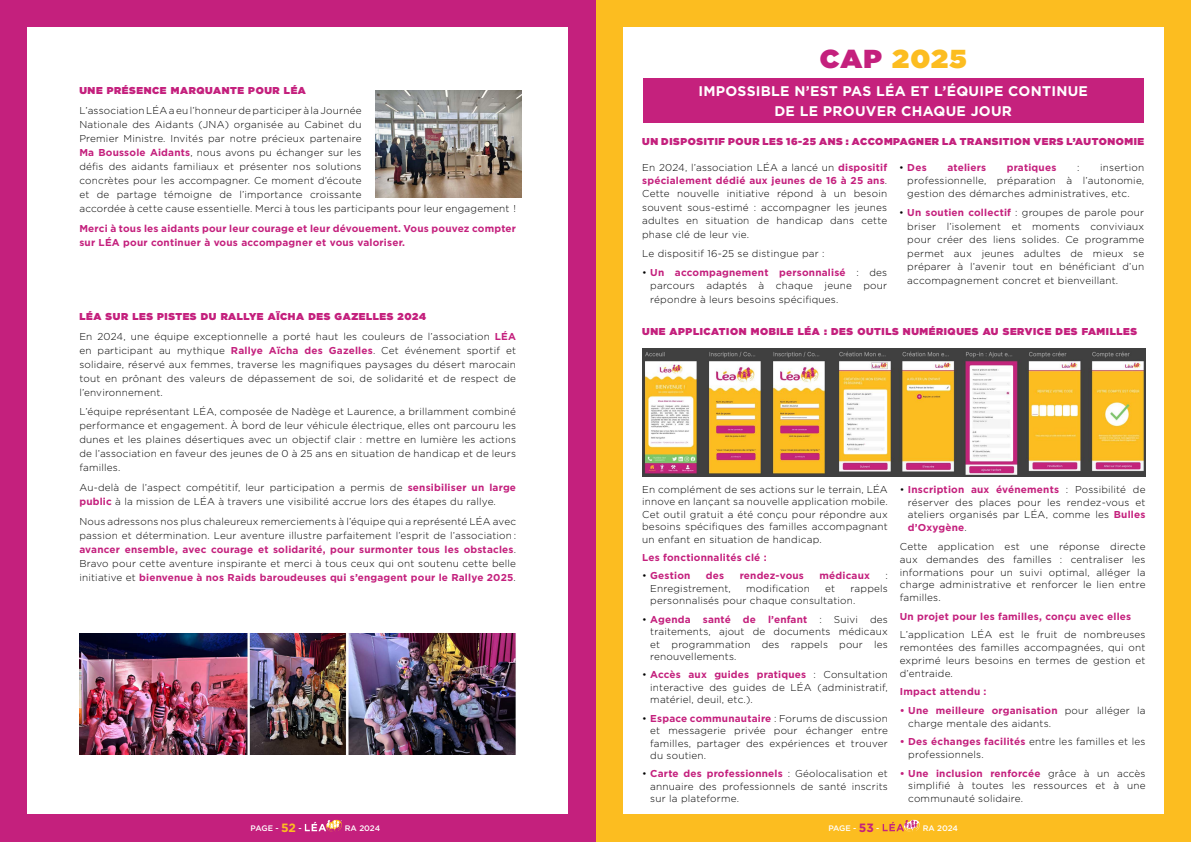
<style>
.page{position:relative;width:1191px;height:842px;background:#fff}
.page>*{position:absolute;margin:0;border:0;box-sizing:border-box;transform-origin:0 0}
.texte{font:900 26px "Gotham";letter-spacing:.04em;color:#fcbd20;scale:1.05 1}
.sous_catégories_TDM{font:700 14px "Gotham";letter-spacing:.02em;color:#fff}
.sous_catégories_TDM-2{font:300 10px/14px "Gotham";letter-spacing:.02em;color:#000;text-align:justify}
.sous_catégories_TDM-3{font:700 10px/14px "Gotham";letter-spacing:.02em;color:#c4207d}
.sous_catégories_TDM-4{font:900 10px "Gotham";letter-spacing:.06em;color:#c4207d}
.t1{font:500 8px "Gotham";letter-spacing:-.01em;color:#fff}
.s1{font-weight:700;color:#c4207d}
.s2{color:#c4207d}
.s3{font-weight:300;color:#000}
.s4{font-weight:700;font-size:12px;color:#fcbd20}
.s5{font-weight:700;font-size:12px;color:#c4207d}
</style>
<div class="page">
<div style="left:595px;top:0;width:596px;height:842px;background:#fcbd20"></div>
<div style="left:0;top:0;width:595px;height:842px;background:#c4207d"></div>
<div style="left:623px;top:28px;width:541px;height:786px;background:#fff"></div>
<div style="left:28px;top:28px;width:540px;height:786px;background:#fff"></div>
<img style="left:376px;top:91px;width:145px;height:107px">
<img style="left:79px;top:633px;width:437px;height:121px">
<svg style="left:304px;top:820px;width:38px;height:12px"></svg>
<svg style="left:882px;top:820px;width:37px;height:12px"></svg>
<div style="left:643px;top:78px;width:500px;height:45px;background:#c5217d"></div>
<img style="left:642px;top:349px;width:503px;height:127px">
<p class="sous_catégories_TDM-4" style="left:79px;top:84px;width:228px">UNE PRÉSENCE MARQUANTE POUR LÉA</p>
<p class="sous_catégories_TDM-2" style="left:79px;top:103px;width:438px;text-align:left">L’association LÉA a eu l’honneur de participer à la Journée<br>Nationale des Aidants (JNA) organisée au Cabinet du<br>Premier Ministre. Invités par notre précieux partenaire<br><span class="s1">Ma Boussole Aidants</span>, nous avons pu échanger sur les<br>défis des aidants familiaux et présenter nos solutions<br>concrètes pour les accompagner. Ce moment d’écoute<br>et de partage témoigne de l’importance croissante<br>accordée à cette cause essentielle. Merci à tous les participants pour leur engagement !</p>
<p class="sous_catégories_TDM-3" style="left:79px;top:221px;width:438px">Merci à tous les aidants pour leur courage et leur dévouement. Vous pouvez compter sur LÉA pour continuer à vous accompagner et vous valoriser.</p>
<p class="sous_catégories_TDM-4" style="left:79px;top:309px;width:348px">LÉA SUR LES PISTES DU RALLYE AÏCHA DES GAZELLES 2024</p>
<p class="sous_catégories_TDM-2" style="left:79px;top:329px;width:438px">En 2024, une équipe exceptionnelle a porté haut les couleurs de l’association <span class="s1">LÉA </span>en participant au mythique <span class="s1">Rallye Aïcha des Gazelles</span>. Cet événement sportif et solidaire, réservé aux femmes, traverse les magnifiques paysages du désert marocain tout en prônant des valeurs de dépassement de soi, de solidarité et de respect de l’environnement.</p>
<p class="sous_catégories_TDM-2" style="left:79px;top:404px;width:438px">L’équipe représentant LÉA, composée de Nadège et Laurence, a brillamment combiné performance et engagement. À bord de leur véhicule électrique, elles ont parcouru les dunes et les plaines désertiques avec un objectif clair : mettre en lumière les actions de l’association en faveur des jeunes de 0 à 25 ans en situation de handicap et de leurs familles.</p>
<p class="sous_catégories_TDM-2" style="left:79px;top:480px;width:438px">Au-delà de l’aspect compétitif, leur participation a permis de <span class="s1">sensibiliser un large public</span> à la mission de LÉA à travers une visibilité accrue lors des étapes du rallye.</p>
<p class="sous_catégories_TDM-2" style="left:79px;top:514px;width:438px">Nous adressons nos plus chaleureux remerciements à l’équipe qui a représenté LÉA avec passion et détermination. Leur aventure illustre parfaitement l’esprit de l’association : <span class="s1">avancer ensemble, avec courage et solidarité, pour surmonter tous les obstacles</span>.<br>Bravo pour cette aventure inspirante et merci à tous ceux qui ont soutenu cette belle initiative et <span class="s1">bienvenue à nos Raids baroudeuses qui s’engagent pour le Rallye 2025</span>.</p>
<p class="texte" style="left:820px;top:40px;width:141px"><span class="s2">CAP</span> 2025</p>
<p class="sous_catégories_TDM" style="left:698px;top:82px;width:391px">IMPOSSIBLE N’EST PAS LÉA ET L’ÉQUIPE CONTINUE</p>
<p class="sous_catégories_TDM" style="left:774px;top:102px;width:239px">DE LE PROUVER CHAQUE JOUR</p>
<p class="sous_catégories_TDM-4" style="left:642px;top:134px;width:503px">UN DISPOSITIF POUR LES 16-25 ANS : ACCOMPAGNER LA TRANSITION VERS L’AUTONOMIE</p>
<p class="sous_catégories_TDM-2" style="left:642px;top:160px;width:246px;line-height:13.4px">En 2024, l’association LÉA a lancé un <span class="s1">dispositif spécialement dédié aux jeunes de 16 à 25 ans</span>.<br>Cette nouvelle initiative répond à un besoin souvent sous-estimé : accompagner les jeunes adultes en situation de handicap dans cette phase clé de leur vie.</p>
<p class="sous_catégories_TDM-2" style="left:642px;top:246px;width:184px">Le dispositif 16-25 se distingue par :</p>
<p class="sous_catégories_TDM-2" style="left:650px;top:265px;width:238px;line-height:13.4px;text-indent:-8px">• <span class="s1">Un accompagnement personnalisé</span> : des parcours adaptés à chaque jeune pour répondre à leurs besoins spécifiques.</p>
<p class="sous_catégories_TDM-3" style="left:899px;top:160px;width:29px"><span class="s3">•</span> Des</p>
<p class="sous_catégories_TDM-3" style="left:947px;top:160px;width:40px">ateliers</p>
<p class="sous_catégories_TDM-3" style="left:1007px;top:160px;width:51px">pratiques</p>
<p class="sous_catégories_TDM-2" style="left:1077px;top:160px;width:4px">:</p>
<p class="sous_catégories_TDM-2" style="left:907px;top:160px;width:238px;line-height:13.4px;text-indent:193px">insertion professionnelle, préparation à l’autonomie, gestion des démarches administratives, etc.</p>
<p class="sous_catégories_TDM-2" style="left:907px;top:206px;width:238px;line-height:13.4px;text-indent:-8px">• <span class="s1">Un soutien collectif</span> : groupes de parole pour briser l’isolement et moments conviviaux pour créer des liens solides. Ce programme permet aux jeunes adultes de mieux se préparer à l’avenir tout en bénéficiant d’un accompagnement concret et bienveillant.</p>
<p class="sous_catégories_TDM-4" style="left:642px;top:325px;width:496px">UNE APPLICATION MOBILE LÉA : DES OUTILS NUMÉRIQUES AU SERVICE DES FAMILLES</p>
<p class="sous_catégories_TDM-2" style="left:642px;top:483px;width:247px;line-height:12.5px">En complément de ses actions sur le terrain, LÉA innove en lançant sa nouvelle application mobile.<br>Cet outil gratuit a été conçu pour répondre aux besoins spécifiques des familles accompagnant un enfant en situation de handicap.</p>
<p class="sous_catégories_TDM-3" style="left:642px;top:550px;width:126px">Les fonctionnalités clé :</p>
<p class="sous_catégories_TDM-3" style="left:642px;top:569px;width:50px"><span class="s3">•</span> Gestion</p>
<p class="sous_catégories_TDM-3" style="left:706px;top:569px;width:20px">des</p>
<p class="sous_catégories_TDM-3" style="left:739px;top:569px;width:66px">rendez-vous</p>
<p class="sous_catégories_TDM-3" style="left:819px;top:569px;width:52px">médicaux</p>
<p class="sous_catégories_TDM-2" style="left:885px;top:568px;width:4px">:</p>
<p class="sous_catégories_TDM-2" style="left:650px;top:581px;width:82px">Enregistrement,</p>
<p class="sous_catégories_TDM-2" style="left:746px;top:581px;width:65px">modification</p>
<p class="sous_catégories_TDM-2" style="left:825px;top:581px;width:12px">et</p>
<p class="sous_catégories_TDM-2" style="left:650px;top:582px;width:239px;line-height:12.5px;text-indent:200px">rappels personnalisés pour chaque consultation.</p>
<p class="sous_catégories_TDM-2" style="left:650px;top:612px;width:239px;line-height:12.5px;text-indent:-8px">• <span class="s1">Agenda santé de l’enfant</span> : Suivi des traitements, ajout de documents médicaux et programmation des rappels pour les renouvellements.</p>
<p class="sous_catégories_TDM-2" style="left:650px;top:668px;width:239px;line-height:12.5px;text-indent:-8px">• <span class="s1">Accès aux guides pratiques</span> : Consultation interactive des guides de LÉA (administratif, matériel, deuil, etc.).</p>
<p class="sous_catégories_TDM-2" style="left:650px;top:711px;width:239px;line-height:12.5px;text-indent:-8px">• <span class="s1">Espace communautaire</span> : Forums de discussion et messagerie privée pour échanger entre familles, partager des expériences et trouver du soutien.</p>
<p class="sous_catégories_TDM-2" style="left:650px;top:767px;width:239px;line-height:12.5px;text-indent:-8px">• <span class="s1">Carte des professionnels</span> : Géolocalisation et annuaire des professionnels de santé inscrits sur la plateforme.</p>
<p class="sous_catégories_TDM-2" style="left:908px;top:483px;width:239px;line-height:12.8px;text-indent:-8px">• <span class="s1">Inscription aux événements</span> : Possibilité de réserver des places pour les rendez-vous et ateliers organisés par LÉA, comme les <span class="s1">Bulles d’Oxygène</span>.</p>
<p class="sous_catégories_TDM-2" style="left:900px;top:540px;width:247px;line-height:12.8px">Cette application est une réponse directe aux demandes des familles : centraliser les informations pour un suivi optimal, alléger la charge administrative et renforcer le lien entre familles.</p>
<p class="sous_catégories_TDM-3" style="left:900px;top:609px;width:233px">Un projet pour les familles, conçu avec elles</p>
<p class="sous_catégories_TDM-2" style="left:900px;top:628px;width:247px;line-height:12.8px">L’application LÉA est le fruit de nombreuses remontées des familles accompagnées, qui ont exprimé leurs besoins en termes de gestion et d’entraide.</p>
<p class="sous_catégories_TDM-3" style="left:900px;top:685px;width:88px">Impact attendu :</p>
<p class="sous_catégories_TDM-2" style="left:908px;top:704px;width:239px;line-height:12.8px;text-indent:-8px"><span class="s1">• Une meilleure organisation</span> pour alléger la charge mentale des aidants.</p>
<p class="sous_catégories_TDM-2" style="left:908px;top:735px;width:239px;line-height:12.8px;text-indent:-8px"><span class="s1">• Des échanges facilités</span> entre les familles et les professionnels.</p>
<p class="sous_catégories_TDM-2" style="left:908px;top:766px;width:239px;line-height:12.8px;text-indent:-8px"><span class="s1">• Une inclusion renforcée</span> grâce à un accès simplifié à toutes les ressources et à une communauté solidaire.</p>
<p class="t1" style="left:251px;top:823px;width:53px">PAGE - <span class="s4">52</span> -</p>
<p class="t1" style="left:345px;top:823px;width:37px">RA 2024</p>
<p class="t1" style="left:828px;top:823px;width:53px">PAGE - <span class="s5">53</span> -</p>
<p class="t1" style="left:922px;top:823px;width:37px">RA 2024</p>
</div>
